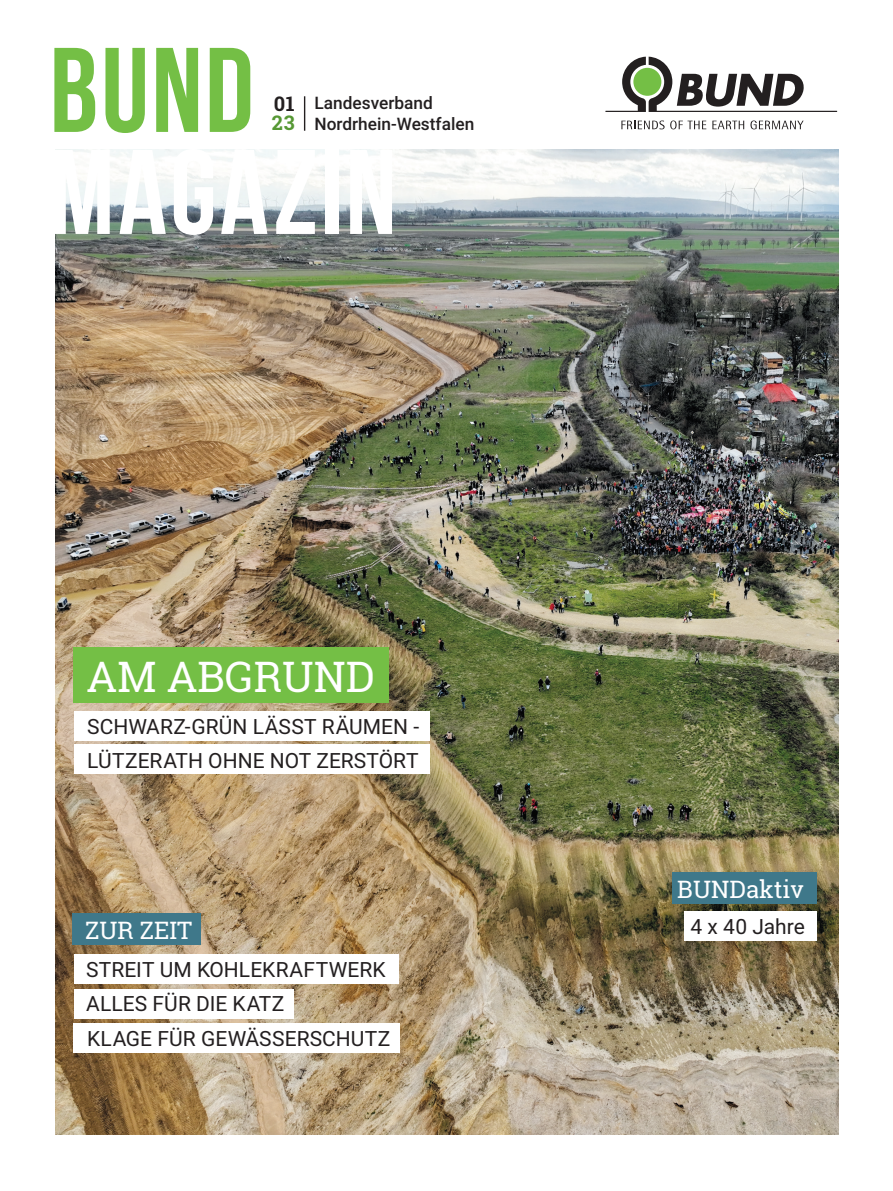
<style>
.page{position:relative;width:893px;height:1191px;background:#fff}
.page>*{position:absolute;margin:0;border:0;box-sizing:border-box;transform-origin:0 0}
.t1{font:700 120px "Bebas Neue";letter-spacing:.025em;color:#fff}
.t2{font:700 120px "Bebas Neue";color:#74bf45}
.t3{font:42px "Roboto Slab";color:#fff}
.t4{font:24px "Roboto Slab";color:#fff}
.t5{font:21px/34.5px "Roboto";letter-spacing:.005em;color:#231f20}
.t6{font:700 20.1px "Roboto Slab";color:#231f20}
.t7{font:700 20.1px "Roboto Slab";color:#569834}
.t8{font:500 17.25px/20.7px "Roboto";color:#231f20}
</style>
<div class="page">
<img style="left:56px;top:150px;width:782px;height:984px">
<div style="left:74px;top:744px;width:355px;height:30px;background:#fff"></div>
<div style="left:74px;top:647px;width:315px;height:56px;background:#74bf45"></div>
<div style="left:74px;top:954px;width:324px;height:29px;background:#fff"></div>
<div style="left:685px;top:911px;width:132px;height:29px;background:#fff"></div>
<div style="left:72px;top:913px;width:129px;height:31px;background:#3f788a"></div>
<div style="left:672px;top:872px;width:145px;height:32px;background:#3f788a"></div>
<div style="left:74px;top:989px;width:219px;height:29px;background:#fff"></div>
<div style="left:73px;top:1023px;width:326px;height:29px;background:#fff"></div>
<div style="left:74px;top:711px;width:355px;height:29px;background:#fff"></div>
<hr style="left:304px;top:96px;width:1px;height:35px;background:#231f20">
<svg style="left:605px;top:57px;width:232px;height:55px"></svg>
<svg style="left:621px;top:120px;width:85px;height:9px"></svg>
<svg style="left:712px;top:121px;width:32px;height:8px"></svg>
<svg style="left:750px;top:120px;width:54px;height:9px"></svg>
<h1 class="t2" style="left:50px;top:25px;width:206px">BUND</h1>
<h1 class="t1" style="left:50px;top:127px;width:349px">MAGAZIN</h1>
<p class="t8" style="left:315px;top:92px;width:161px">Landesverband<br>Nordrhein-Westfalen</p>
<p class="t6" style="left:274px;top:90px;width:22px">01</p>
<p class="t7" style="left:272px;top:109px;width:24px">23</p>
<h2 class="t3" style="left:87px;top:647px;width:290px">AM ABGRUND</h2>
<p class="t5" style="left:87px;top:709px;width:333px">SCHWARZ-GRÜN LÄSST RÄUMEN -</p>
<p class="t5" style="left:87px;top:743px;width:333px">LÜTZERATH OHNE NOT ZERSTÖRT</p>
<p class="t4" style="left:677px;top:872px;width:128px">BUNDaktiv</p>
<p class="t4" style="left:85px;top:913px;width:108px">ZUR ZEIT</p>
<p class="t5" style="left:691px;top:908px;width:116px">4 x 40 Jahre</p>
<p class="t5" style="left:86px;top:951px;width:301px">STREIT UM KOHLEKRAFTWERK</p>
<p class="t5" style="left:86px;top:986px;width:306px">ALLES FÜR DIE KATZ<br>KLAGE FÜR GEWÄSSERSCHUTZ</p>
</div>
